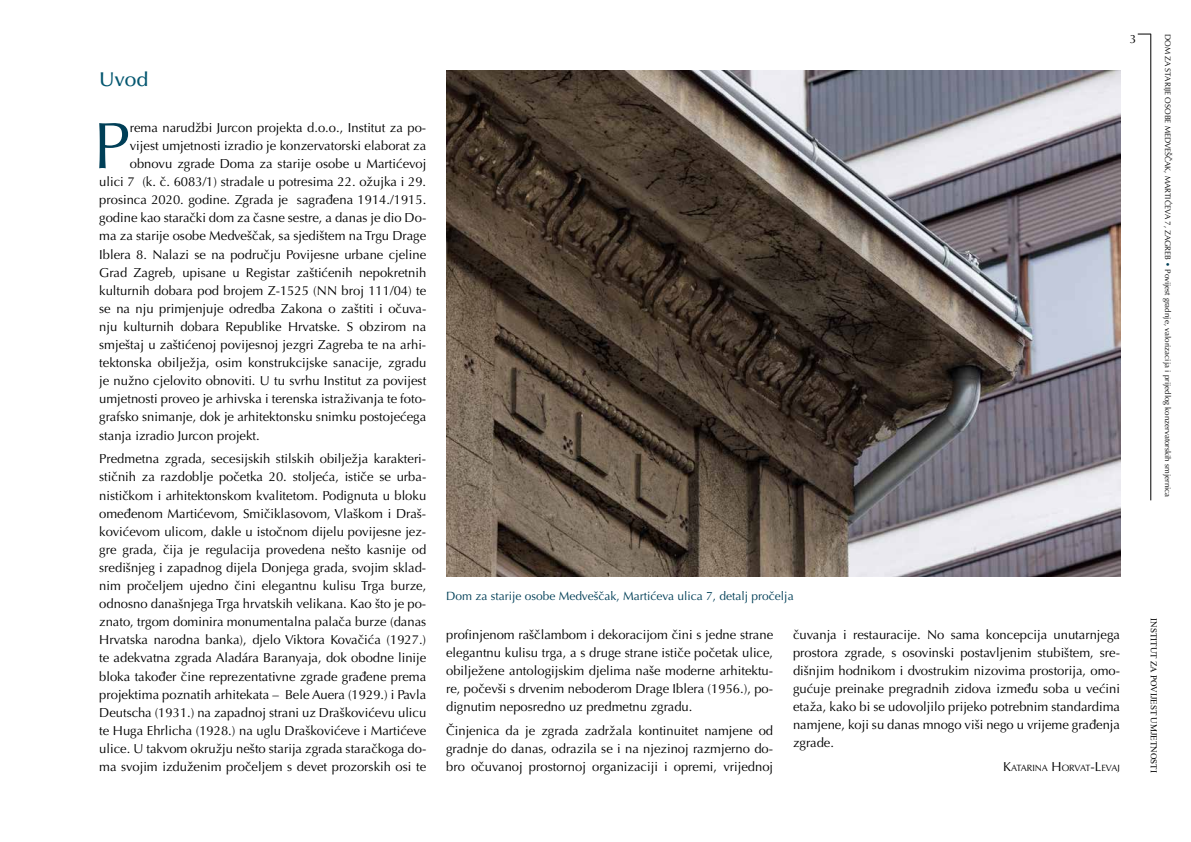
<style>
.page{position:relative;width:1191px;height:842px;background:#fff}
.page>*{position:absolute;margin:0;border:0;box-sizing:border-box;transform-origin:0 0}
.t1{font:65.6px "Optima LT Pro";color:#003f57}
.t2{font:500 20px "Optima LT Pro";color:#045770}
.t3{font:13px/18.1px "Optima LT Pro";color:#000;text-align:justify}
.t4{font:12px "Optima LT Pro";color:#003f57}
.t5{font:12px "Optima LT Pro";color:#000}
.t6{font:9.1px "Optima LT Pro";letter-spacing:-.02em;color:#000}
.t7{font:9px "Times New Roman";color:#000}
.t8{font:8px "Optima LT Pro";color:#000}
.s1{color:#003f57}
.s2{font-size:13px}
</style>
<div class="page">
<svg style="left:1137px;top:34px;width:13px;height:1px"></svg>
<hr style="left:1150px;top:34px;width:1px;height:466px;background:#000">
<img style="left:446px;top:71px;width:674px;height:506px">
<h2 class="t2" style="left:99px;top:66px;width:51px">Uvod</h2>
<h1 class="t1" style="left:93px;top:105px;width:38px">P</h1>
<p class="t3" style="left:130px;top:119px;width:298px">rema narudžbi Jurcon projekta d.o.o., Institut za po-</p>
<p class="t3" style="left:130px;top:137px;width:298px">vijest umjetnosti izradio je konzervatorski elaborat za</p>
<p class="t3" style="left:130px;top:155px;width:298px">obnovu zgrade Doma za starije osobe u Martićevoj</p>
<p class="t3" style="left:99px;top:173px;width:328px">ulici 7 (k. č. 6083/1) stradale u potresima 22. ožujka i 29.</p>
<p class="t3" style="left:99px;top:191px;width:328px">prosinca 2020. godine. Zgrada je sagrađena 1914./1915.</p>
<p class="t3" style="left:99px;top:209px;width:328px">godine kao starački dom za časne sestre, a danas je dio Do-</p>
<p class="t3" style="left:99px;top:227px;width:328px">ma za starije osobe Medveščak, sa sjedištem na Trgu Drage</p>
<p class="t3" style="left:99px;top:245px;width:328px">Iblera 8. Nalazi se na području Povijesne urbane cjeline</p>
<p class="t3" style="left:99px;top:263px;width:328px">Grad Zagreb, upisane u Registar zaštićenih nepokretnih</p>
<p class="t3" style="left:99px;top:281px;width:328px">kulturnih dobara pod brojem Z-1525 (NN broj 111/04) te</p>
<p class="t3" style="left:99px;top:299px;width:328px">se na nju primjenjuje odredba Zakona o zaštiti i očuva-</p>
<p class="t3" style="left:99px;top:318px;width:328px">nju kulturnih dobara Republike Hrvatske. S obzirom na</p>
<p class="t3" style="left:99px;top:336px;width:328px">smještaj u zaštićenoj povijesnoj jezgri Zagreba te na arhi-</p>
<p class="t3" style="left:99px;top:354px;width:328px">tektonska obilježja, osim konstrukcijske sanacije, zgradu</p>
<p class="t3" style="left:99px;top:372px;width:328px">je nužno cjelovito obnoviti. U tu svrhu Institut za povijest</p>
<p class="t3" style="left:99px;top:390px;width:328px">umjetnosti proveo je arhivska i terenska istraživanja te foto-</p>
<p class="t3" style="left:99px;top:408px;width:328px">grafsko snimanje, dok je arhitektonsku snimku postojećega</p>
<p class="t3" style="left:99px;top:426px;width:162px">stanja izradio Jurcon projekt.</p>
<p class="t3" style="left:99px;top:450px;width:328px">Predmetna zgrada, secesijskih stilskih obilježja karakteri&shy;stičnih za razdoblje početka 20. stoljeća, ističe se urba&shy;nističkom i arhitektonskom kvalitetom. Podignuta u bloku omeđenom Martićevom, Smičiklasovom, Vlaškom i Draš&shy;kovićevom ulicom, dakle u istočnom dijelu povijesne jez&shy;gre grada, čija je regulacija provedena nešto kasnije od središnjeg i zapadnog dijela Donjega grada, svojim sklad&shy;nim pročeljem ujedno čini elegantnu kulisu Trga burze, odnosno današnjega Trga hrvatskih velikana. Kao što je po&shy;znato, trgom dominira monumentalna palača burze (danas Hrvatska narodna banka), djelo Viktora Kovačića (1927.) te adekvatna zgrada Aladára Baranyaja, dok obodne linije bloka također čine reprezentativne zgrade građene prema projektima poznatih arhitekata – Bele Auera (1929.) i Pavla Deutscha (1931.) na zapadnoj strani uz Draškovićevu ulicu te Huga Ehrlicha (1928.) na uglu Draškovićeve i Martićeve ulice. U takvom okružju nešto starija zgrada staračkoga do&shy;ma svojim izduženim pročeljem s devet prozorskih osi te</p>
<p class="t5" style="left:1129px;top:31px;width:8px">3</p>
<p class="t8" style="left:1172px;top:34px;width:465px;rotate:90deg">DOM ZA STARIJE OSOBE MEDVEŠČAK, MARTIĆEVA 7, ZAGREB <span class="s1">•</span> Povijest gradnje, valorizacija i prijedlog konzervatorskih smjernica</p>
<p class="t4" style="left:446px;top:588px;width:349px">Dom za starije osobe Medveščak, Martićeva ulica 7, detalj pročelja</p>
<p class="t3" style="left:446px;top:625px;width:328px">profinjenom raščlambom i dekoracijom čini s jedne strane elegantnu kulisu trga, a s druge strane ističe početak ulice, obilježene antologijskim djelima naše moderne arhitektu&shy;re, počevši s drvenim neboderom Drage Iblera (1956.), po&shy;dignutim neposredno uz predmetnu zgradu.</p>
<p class="t3" style="left:446px;top:721px;width:328px">Činjenica da je zgrada zadržala kontinuitet namjene od gradnje do danas, odrazila se i na njezinoj razmjerno do&shy;bro očuvanoj prostornoj organizaciji i opremi, vrijednoj</p>
<p class="t3" style="left:793px;top:626px;width:328px">čuvanja i restauracije. No sama koncepcija unutarnjega prostora zgrade, s osovinski postavljenim stubištem, sre&shy;dišnjim hodnikom i dvostrukim nizovima prostorija, omo&shy;gućuje preinake pregradnih zidova između soba u većini etaža, kako bi se udovoljilo prijeko potrebnim standardima namjene, koji su danas mnogo viši nego u vrijeme građenja zgrade.</p>
<p class="t6" style="left:1003px;top:762px;width:118px"><span class="s2">K</span>ATARINA <span class="s2">H</span> ORVAT<span class="s2">-L</span> EVAJ</p>
<p class="t7" style="left:1160px;top:618px;width:156px;rotate:90deg">INSTITUT ZA POVIJEST UMJETNOSTI</p>
</div>
